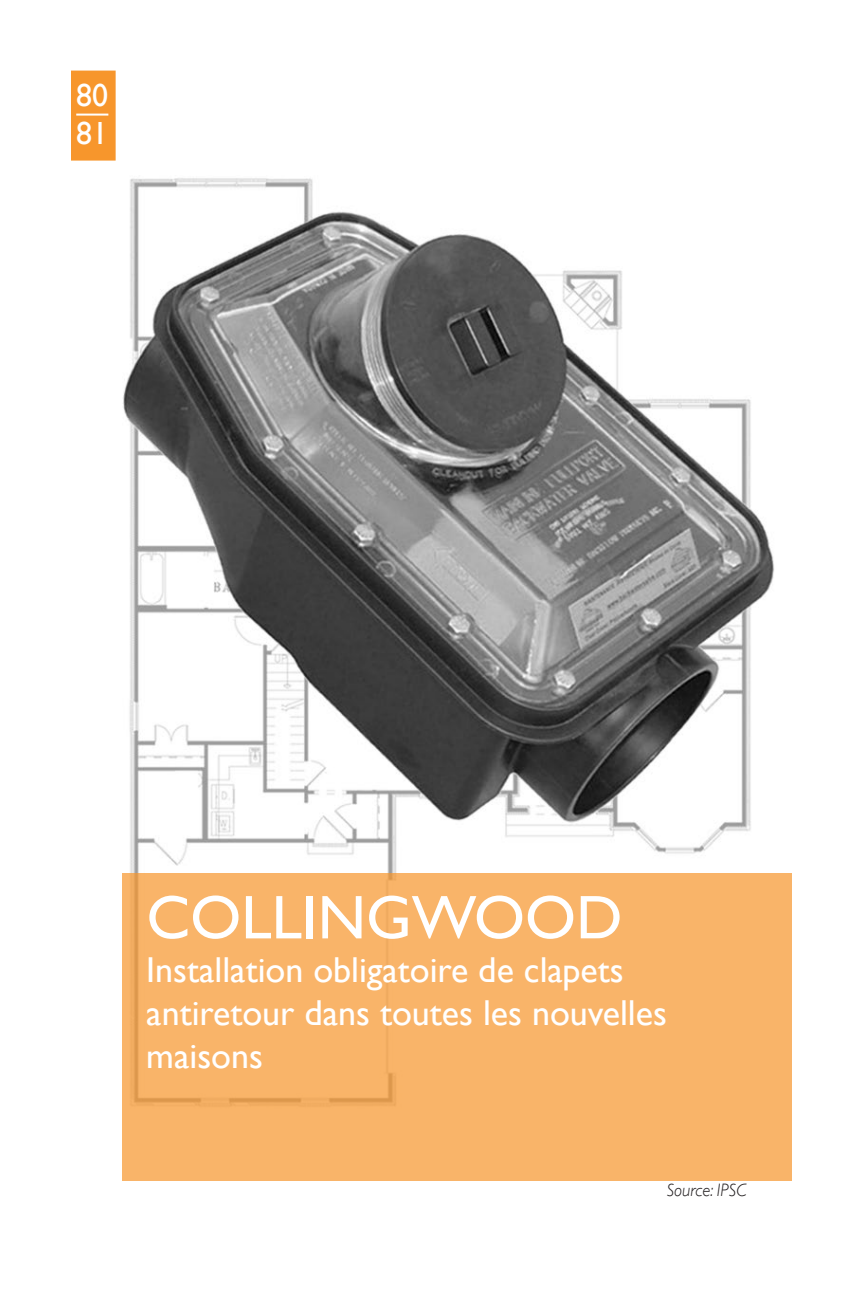
<style>
.page{position:relative;width:864px;height:1296px;background:#fff}
.page>*{position:absolute;margin:0;border:0;box-sizing:border-box;transform-origin:0 0}
.t1{font:62px "Gill Sans";color:#fff}
.t2{font:36px/43.2px "Gill Sans";color:#fff}
.t3{font:32px "Gill Sans";color:#fff}
.t4{font:italic 300 18px "Gill Sans";color:#231f20}
</style>
<div class="page">
<img style="left:122px;top:178px;width:652px;height:1003px">
<div style="left:71px;top:71px;width:45px;height:90px;background:#f7962c;border:2px solid #f7962c"></div>
<hr style="left:76px;top:114px;width:32px;height:2px;background:#fff">
<div style="left:123px;top:873px;width:669px;height:308px;background:#f9b469"></div>
<p class="t3" style="left:76px;top:76px;width:33px">80</p>
<p class="t3" style="left:76px;top:115px;width:33px">81</p>
<p class="t1" style="left:146px;top:881px;width:478px">COLLINGWOOD</p>
<p class="t2" style="left:146px;top:947px;width:522px">Installation obligatoire de clapets antiretour dans toutes les nouvelles maisons</p>
<p class="t4" style="left:667px;top:1179px;width:81px">Source: IPSC</p>
</div>
